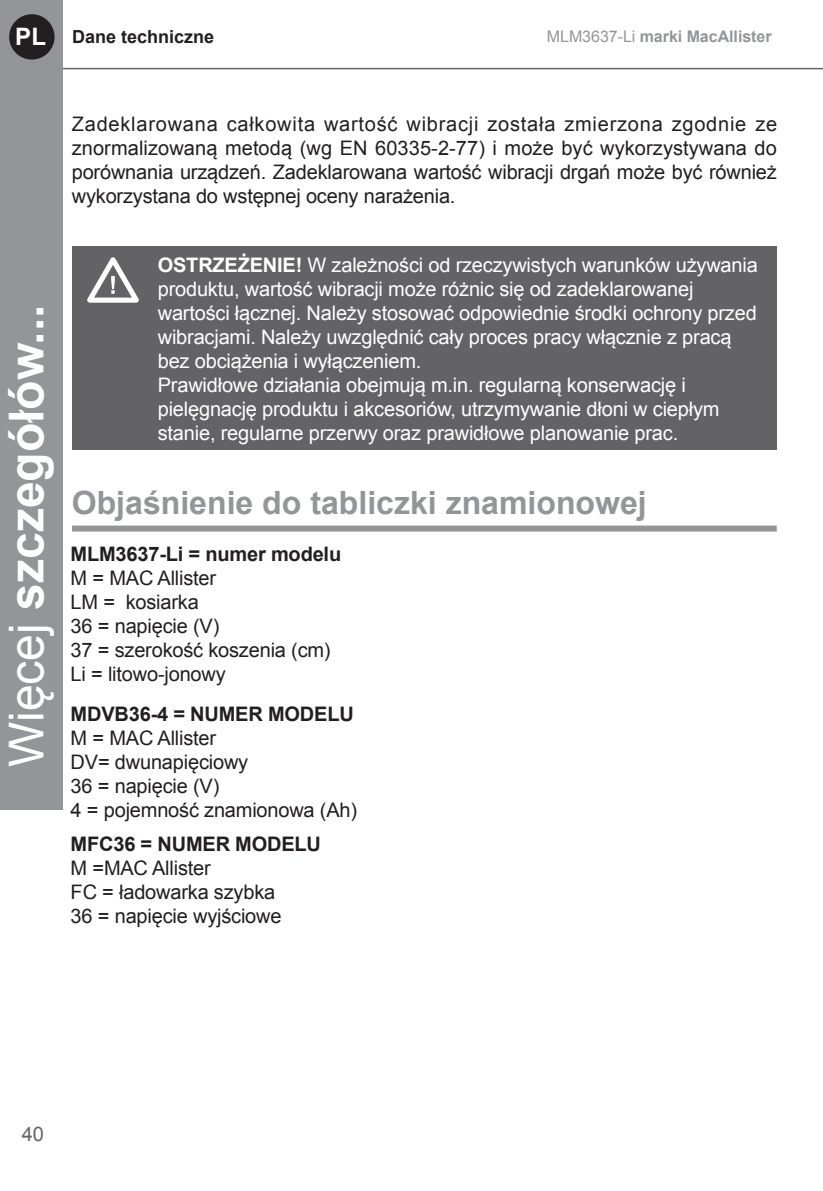
<style>
.page{position:relative;width:823px;height:1191px;background:#fff}
.page>*{position:absolute;margin:0;border:0;box-sizing:border-box;transform-origin:0 0}
.t1{font:700 48px "Arial";color:#fff}
.t2{font:700 32px "Arial";color:#939598}
.t3{font:20px/24px "Arial";letter-spacing:-.01em;color:#231f20;text-align:justify}
.t4{font:20px/24px "Arial";letter-spacing:-.01em;color:#fff}
.t5{font:700 20px "Arial";letter-spacing:-.01em;color:#231f20}
.t6{font:20px "Arial";color:#636366}
.t7{font:700 18px "Arial";color:#231f20}
.t8{font:700 16px "Arial";letter-spacing:-.005em;color:#939598}
.s1{font-size:24px;color:#fff}
.s2{font-weight:400}
.s3{font-weight:700}
</style>
<div class="page">
<hr style="left:50px;top:68px;width:772px;height:1px;background:#636366">
<div style="left:0;top:0;width:62px;height:809px;background:#939598"></div>
<div style="left:9px;top:14px;width:45px;height:46px;background:#231f20;border-radius:50%"></div>
<div style="left:72px;top:525px;width:704px;height:6px;background:#939598"></div>
<div style="left:72px;top:247px;width:704px;height:203px;background:#636366"></div>
<svg style="left:87px;top:257px;width:52px;height:46px"></svg>
<p class="t7" style="left:15px;top:25px;width:200px"><span class="s1">PL</span> Dane techniczne</p>
<p class="t8" style="left:546px;top:25px;width:226px"><span class="s2">MLM3637-Li</span> marki MacAllister</p>
<p class="t3" style="left:72px;top:113px;width:706px">Zadeklarowana całkowita wartość wibracji została zmierzona zgodnie ze znormalizowaną metodą (wg EN 60335-2-77) i może być wykorzystywana do porównania urządzeń. Zadeklarowana wartość wibracji drgań może być również wykorzystana do wstępnej oceny narażenia.</p>
<h1 class="t1" style="left:-6px;top:767px;width:464px;rotate:-90deg"><span class="s2">Więcej</span> szczegółów...</h1>
<p class="t4" style="left:158px;top:253px;width:601px"><span class="s3">OSTRZEŻENIE!</span> W zależności od rzeczywistych warunków używania produktu, wartość wibracji może różnic się od zadeklarowanej wartości łącznej. Należy stosować odpowiednie środki ochrony przed wibracjami. Należy uwzględnić cały proces pracy włącznie z pracą bez obciążenia i wyłączeniem.</p>
<p class="t4" style="left:158px;top:373px;width:563px">Prawidłowe działania obejmują m.in. regularną konserwację i pielęgnację produktu i akcesoriów, utrzymywanie dłoni w ciepłym stanie, regularne przerwy oraz prawidłowe planowanie prac.</p>
<p class="t2" style="left:72px;top:482px;width:576px">Objaśnienie do tabliczki znamionowej</p>
<p class="t5" style="left:71px;top:541px;width:272px">MLM3637-Li = numer modelu</p>
<p class="t3" style="left:71px;top:566px;width:147px">M = MAC Allister</p>
<p class="t3" style="left:71px;top:590px;width:129px">LM = kosiarka</p>
<p class="t3" style="left:71px;top:614px;width:150px">36 = napięcie (V)</p>
<p class="t3" style="left:71px;top:638px;width:261px">37 = szerokość koszenia (cm)</p>
<p class="t3" style="left:71px;top:662px;width:156px">Li = litowo-jonowy</p>
<p class="t5" style="left:71px;top:701px;width:284px">MDVB36-4 = NUMER MODELU</p>
<p class="t3" style="left:71px;top:726px;width:147px">M = MAC Allister</p>
<p class="t3" style="left:71px;top:750px;width:179px">DV= dwunapięciowy</p>
<p class="t3" style="left:71px;top:774px;width:150px">36 = napięcie (V)</p>
<p class="t3" style="left:71px;top:798px;width:288px">4 = pojemność znamionowa (Ah)</p>
<p class="t5" style="left:71px;top:831px;width:252px">MFC36 = NUMER MODELU</p>
<p class="t3" style="left:71px;top:856px;width:141px">M =MAC Allister</p>
<p class="t3" style="left:71px;top:880px;width:206px">FC = ładowarka szybka</p>
<p class="t3" style="left:71px;top:904px;width:212px">36 = napięcie wyjściowe</p>
<p class="t6" style="left:22px;top:1121px;width:24px">40</p>
</div>
